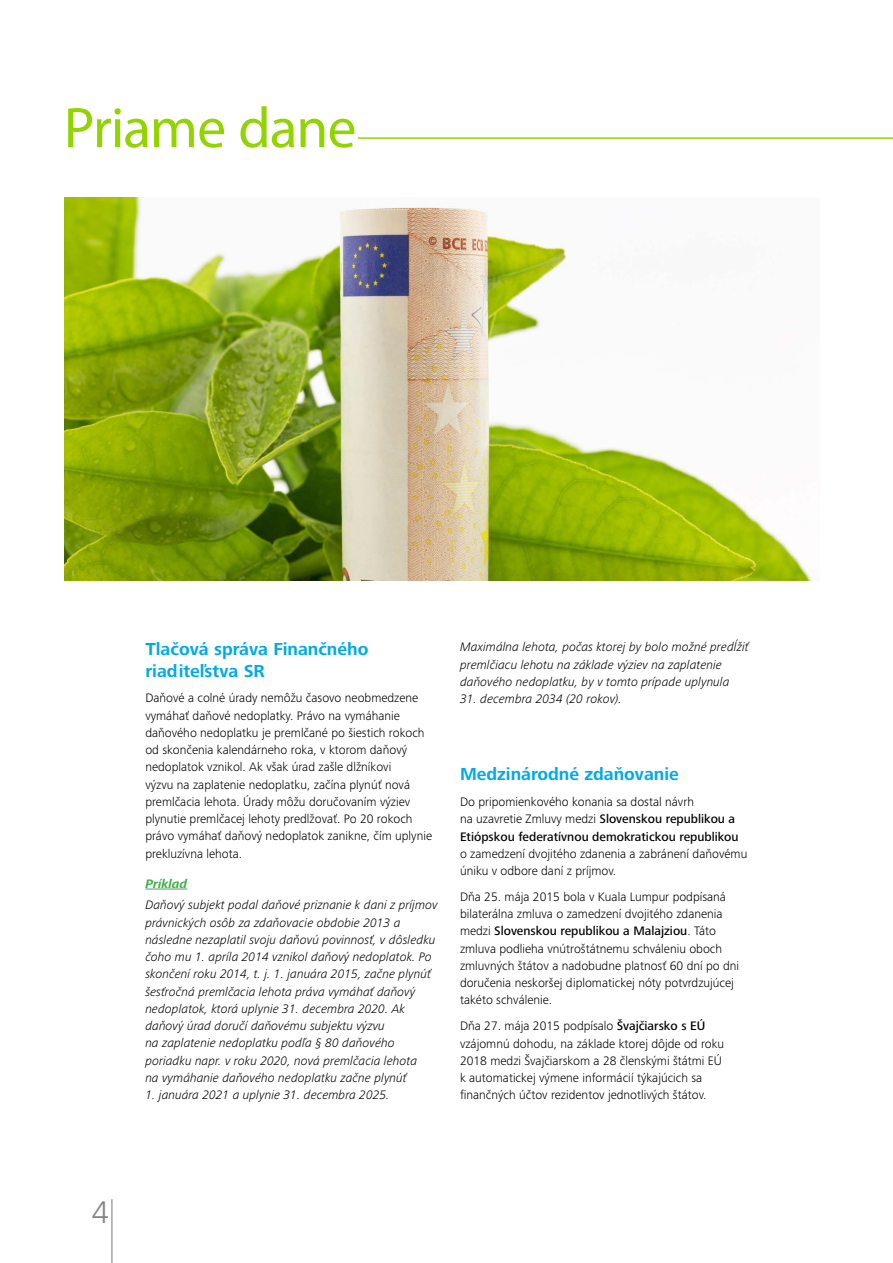
<style>
.page{position:relative;width:893px;height:1263px;background:#fff}
.page>*{position:absolute;margin:0;border:0;box-sizing:border-box;transform-origin:0 0}
.t1{font:57.6px "Myriad Pro";letter-spacing:-.02em;color:#92d400}
.t2{font:300 32.4px "Frutiger Next Pro";color:#808285}
.t3{font:700 18px/21.6px "Frutiger Next Pro";color:#00aae7}
.t4{font:300 12.75px/17.2px "Frutiger Next Pro";color:#000}
.t5{font:italic 300 12.75px/17.2px "Frutiger Next Pro";color:#000}
.t6{font:500 12.75px/17.2px "Frutiger Next Pro";color:#000}
.t7{font:italic 700 12.75px "Frutiger Next Pro";color:#41ad49}
.s1{font-weight:300}
.s2{font-weight:500}
</style>
<div class="page">
<hr style="left:111px;top:1199px;width:1px;height:64px;background:#808285">
<hr style="left:358px;top:137px;width:535px;height:2px;background:#92d400">
<hr style="left:145px;top:889px;width:42px;height:1px;background:#41ad49">
<img style="left:64px;top:198px;width:748px;height:383px">
<h1 class="t1" style="left:64px;top:92px;width:294px">Priame dane</h1>
<h3 class="t3" style="left:145px;top:638px;width:224px">Tlačová správa Finančného riaditeľstva SR</h3>
<p class="t4" style="left:145px;top:690px;width:288px">Daňové a colné úrady nemôžu časovo neobmedzene vymáhať daňové nedoplatky. Právo na vymáhanie daňového nedoplatku je premlčané po šiestich rokoch od skončenia kalendárneho roka, v ktorom daňový nedoplatok vznikol. Ak však úrad zašle dlžníkovi<br>výzvu na zaplatenie nedoplatku, začína plynúť nová premlčacia lehota. Úrady môžu doručovaním výziev plynutie premlčacej lehoty predlžovať. Po 20 rokoch právo vymáhať daňový nedoplatok zanikne, čím uplynie prekluzívna lehota.</p>
<p class="t7" style="left:145px;top:876px;width:44px">Príklad</p>
<p class="t5" style="left:145px;top:896px;width:294px">Daňový subjekt podal daňové priznanie k dani z príjmov právnických osôb za zdaňovacie obdobie 2013 a následne nezaplatil svoju daňovú povinnosť, v dôsledku čoho mu 1. apríla 2014 vznikol daňový nedoplatok. Po skončení roku 2014, t. j. 1. januára 2015, začne plynúť šesťročná premlčacia lehota práva vymáhať daňový nedoplatok, ktorá uplynie 31. decembra 2020. Ak daňový úrad doručí daňovému subjektu výzvu<br>na zaplatenie nedoplatku podľa § 80 daňového poriadku napr. v roku 2020, nová premlčacia lehota<br>na vymáhanie daňového nedoplatku začne plynúť</p>
<p class="t5" style="left:145px;top:1086px;width:246px">1. januára 2021 a uplynie 31. decembra 2025.</p>
<p class="t5" style="left:460px;top:638px;width:290px">Maximálna lehota, počas ktorej by bolo možné predĺžiť premlčiacu lehotu na základe výziev na zaplatenie daňového nedoplatku, by v tomto prípade uplynula</p>
<p class="t5" style="left:460px;top:690px;width:164px">31. decembra 2034 (20 rokov).</p>
<h3 class="t3" style="left:460px;top:764px;width:220px">Medzinárodné zdaňovanie</h3>
<p class="t6" style="left:460px;top:793px;width:280px"><span class="s1">Do pripomienkového konania sa dostal návrh<br>na uzavretie Zmluvy medzi</span> Slovenskou republikou a<br>Etiópskou federatívnou demokratickou republikou</p>
<p class="t4" style="left:460px;top:845px;width:289px">o zamedzení dvojitého zdanenia a zabránení daňovému úniku v odbore daní z príjmov.</p>
<p class="t4" style="left:460px;top:888px;width:281px">Dňa 25. mája 2015 bola v Kuala Lumpur podpísaná bilaterálna zmluva o zamedzení dvojitého zdanenia medzi <span class="s2">Slovenskou republikou a Malajziou</span>. Táto zmluva podlieha vnútroštátnemu schváleniu oboch zmluvných štátov a nadobudne platnosť 60 dní po dni doručenia neskoršej diplomatickej nóty potvrdzujúcej takéto schválenie.</p>
<p class="t4" style="left:460px;top:1017px;width:266px">Dňa 27. mája 2015 podpísalo <span class="s2">Švajčiarsko s EÚ </span>vzájomnú dohodu, na základe ktorej dôjde od roku 2018 medzi Švajčiarskom a 28 členskými štátmi EÚ k automatickej výmene informácií týkajúcich sa finančných účtov rezidentov jednotlivých štátov.</p>
<h2 class="t2" style="left:92px;top:1193px;width:19px">4</h2>
</div>
